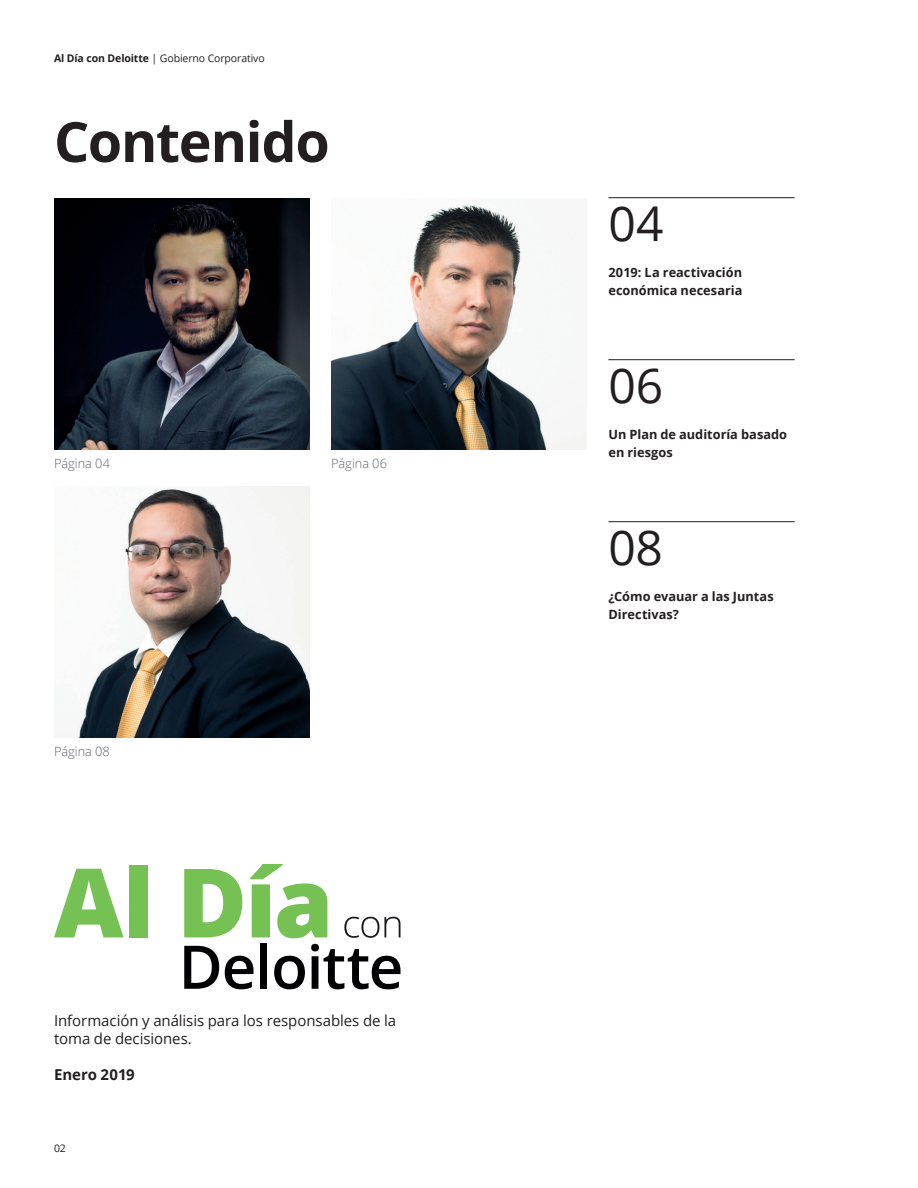
<style>
.page{position:relative;width:918px;height:1188px;background:#fff}
.page>*{position:absolute;margin:0;border:0;box-sizing:border-box;transform-origin:0 0}
.t1{font:700 55.5px "Open Sans";letter-spacing:-.025em;color:#231f20}
.t2{font:48px "Open Sans";color:#231f20}
.t3{font:15px/18px "Open Sans";letter-spacing:-.005em;color:#231f20}
.t4{font:700 15px "Open Sans";color:#231f20}
.t5{font:700 12.75px/18px "Open Sans";color:#231f20}
.t6{font:300 12.75px "Open Sans";color:#5f6369}
.t7{font:10.5px "Open Sans";letter-spacing:-.01em;color:#231f20}
.s1{font-weight:700}
</style>
<div class="page">
<hr style="left:608px;top:197px;width:187px;height:1px;background:#231f20">
<hr style="left:608px;top:359px;width:187px;height:1px;background:#231f20">
<hr style="left:608px;top:521px;width:187px;height:1px;background:#231f20">
<svg style="left:54px;top:869px;width:70px;height:68px"></svg>
<div style="left:129px;top:865px;width:19px;height:72px;background:#76c153"></div>
<svg style="left:184px;top:869px;width:58px;height:68px"></svg>
<svg style="left:250px;top:864px;width:77px;height:74px"></svg>
<svg style="left:344px;top:917px;width:56px;height:21px"></svg>
<svg style="left:184px;top:946px;width:35px;height:43px"></svg>
<svg style="left:225px;top:956px;width:29px;height:33px"></svg>
<div style="left:260px;top:943px;width:7px;height:46px;background:#000002"></div>
<svg style="left:274px;top:956px;width:31px;height:33px"></svg>
<svg style="left:311px;top:944px;width:89px;height:45px"></svg>
<img style="left:54px;top:198px;width:256px;height:252px">
<img style="left:331px;top:204px;width:256px;height:246px">
<img style="left:77px;top:486px;width:232px;height:252px">
<p class="t7" style="left:54px;top:51px;width:212px"><span class="s1">Al Día con Deloitte</span> | Gobierno Corporativo</p>
<h1 class="t1" style="left:54px;top:103px;width:277px">Contenido</h1>
<p class="t6" style="left:54px;top:455px;width:58px">Página 04</p>
<p class="t6" style="left:331px;top:455px;width:57px">Página 06</p>
<p class="t6" style="left:54px;top:743px;width:57px">Página 08</p>
<p class="t3" style="left:54px;top:1011px;width:344px">Información y análisis para los responsables de la toma de decisiones.</p>
<p class="t4" style="left:54px;top:1064px;width:82px">Enero 2019</p>
<p class="t7" style="left:54px;top:1141px;width:13px">02</p>
<h2 class="t2" style="left:608px;top:190px;width:57px">04</h2>
<p class="t5" style="left:608px;top:263px;width:136px">2019: La reactivación económica necesaria</p>
<h2 class="t2" style="left:608px;top:352px;width:56px">06</h2>
<p class="t5" style="left:608px;top:425px;width:180px">Un Plan de auditoría basado en riesgos</p>
<h2 class="t2" style="left:608px;top:514px;width:56px">08</h2>
<p class="t5" style="left:608px;top:587px;width:167px">¿Cómo evauar a las Juntas<br>Directivas?</p>
</div>
